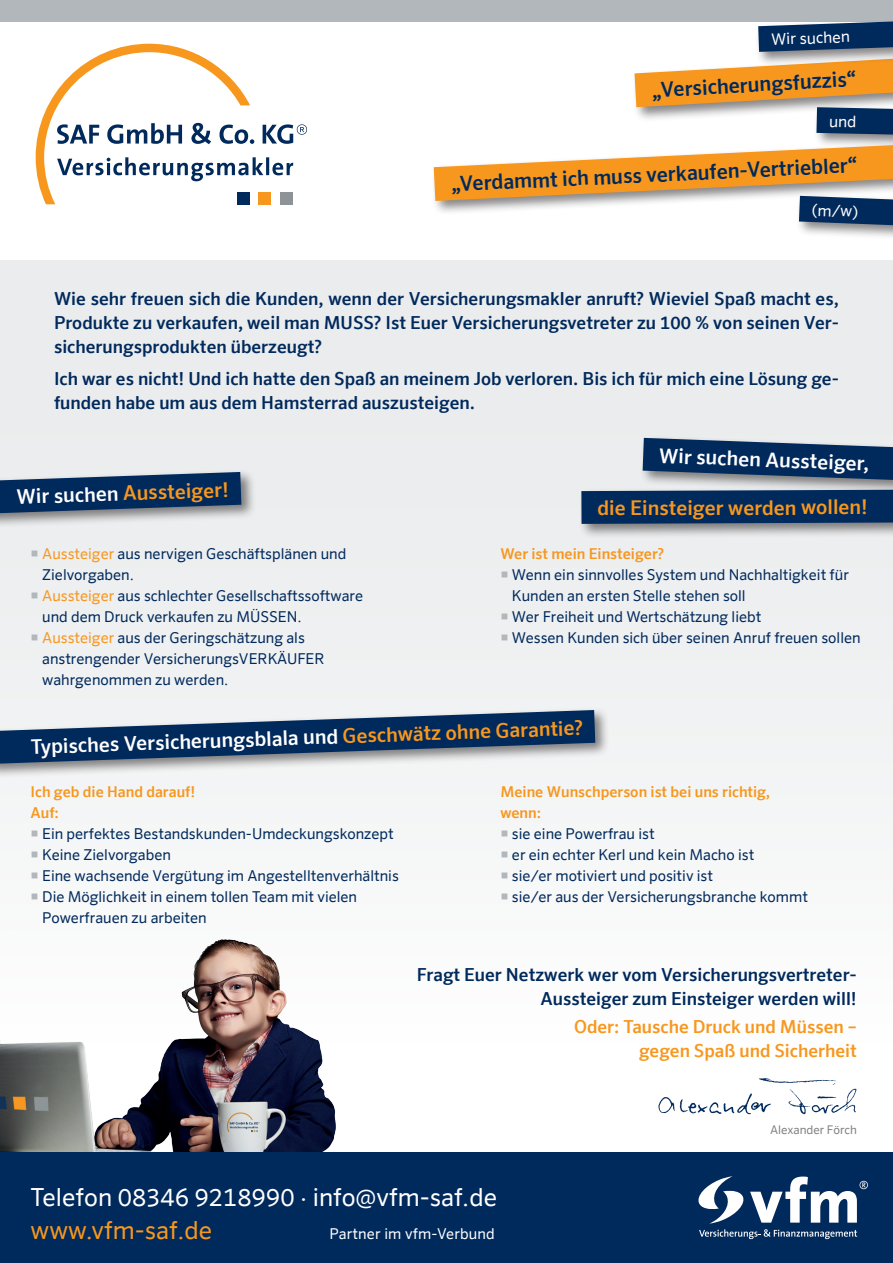
<style>
.page{position:relative;width:893px;height:1263px;background:#fff}
.page>*{position:absolute;margin:0;border:0;box-sizing:border-box;transform-origin:0 0}
.t1{font:24.9px "Sero Offc Pro";color:#fff}
.t2{font:24.9px "Sero Offc Pro";color:#f7971d}
.t3{font:500 21px "Sero Offc Pro";color:#00295c}
.t4{font:500 20.25px "Sero Offc Pro";color:#fff}
.t5{font:500 20.25px "Sero Offc Pro";letter-spacing:-.005em;color:#f7971d}
.t6{font:500 18px/24px "Sero Offc Pro";color:#00295c;text-align:justify}
.t7{font:500 18px/24px "Sero Offc Pro";color:#f7971d;text-align:right}
.t8{font:15.9px "Sero Offc Pro";color:#fff}
.t9{font:15px/21px "Sero Offc Pro";color:#00295c}
.t10{font:500 15px/21px "Sero Offc Pro";color:#f7971d}
.t11{font:15px "Sero Offc Pro";letter-spacing:.01em;color:#fff}
.t12{font:12px "Sero Offc Pro";color:#808285}
.s1{color:#fff}
.s2{color:#b2b7bb}
.s3{color:#f7971d}
</style>
<div class="page">
<div style="left:0;top:260px;width:893px;height:783px;background:#eaeced"></div>
<img style="left:0;top:929px;width:376px;height:223px">
<div style="left:0;top:1152px;width:893px;height:111px;background:#00295c"></div>
<svg style="left:699px;top:1229px;width:158px;height:10px"></svg>
<svg style="left:698px;top:1176px;width:170px;height:47px"></svg>
<div style="left:0;top:0;width:893px;height:21px;background:#b2b7bb"></div>
<div style="left:813px;top:104px;width:80px;height:52px;background:#231f20;opacity:.55"></div>
<div style="left:755px;top:10px;width:138px;height:57px;background:#231f20;opacity:.55"></div>
<svg style="left:758px;top:21px;width:135px;height:31px;background:#21436d"></svg>
<div style="left:0;top:469px;width:256px;height:60px;background:#231f20;opacity:.55"></div>
<svg style="left:0;top:472px;width:241px;height:41px;background:#264770"></svg>
<div style="left:640px;top:435px;width:253px;height:68px;background:#231f20;opacity:.55"></div>
<svg style="left:643px;top:438px;width:250px;height:42px;background:#2a4a72"></svg>
<div style="left:578px;top:486px;width:315px;height:53px;background:#231f20;opacity:.55"></div>
<div style="left:581px;top:490px;width:312px;height:34px;background:#00295c"></div>
<div style="left:0;top:707px;width:610px;height:72px;background:#231f20;opacity:.55"></div>
<svg style="left:0;top:710px;width:595px;height:53px"></svg>
<div style="left:431px;top:141px;width:462px;height:75px;background:#231f20;opacity:.55"></div>
<div style="left:796px;top:193px;width:97px;height:58px;background:#231f20;opacity:.55"></div>
<svg style="left:434px;top:145px;width:459px;height:80px"></svg>
<svg style="left:36px;top:44px;width:271px;height:160px"></svg>
<img style="left:658px;top:1078px;width:199px;height:37px">
<svg style="left:634px;top:59px;width:259px;height:76px"></svg>
<p class="t8" style="left:771px;top:30px;width:80px;rotate:-2deg">Wir suchen</p>
<h2 class="t3" style="left:651px;top:77px;width:207px;rotate:-3deg">„Versicherungsfuzzis“</h2>
<h2 class="t3" style="left:450px;top:172px;width:409px;rotate:-3deg">„Verdammt ich muss verkaufen-Vertriebler“</h2>
<p class="t8" style="left:812px;top:200px;width:48px;rotate:2deg">(m/w)</p>
<p class="t6" style="left:54px;top:286px;width:786px">Wie sehr freuen sich die Kunden, wenn der Versicherungsmakler anruft? Wieviel Spaß macht es, Produkte zu verkaufen, weil man MUSS? Ist Euer Versicherungsvetreter zu 100 % von seinen Ver&shy;sicherungsprodukten überzeugt?</p>
<p class="t6" style="left:54px;top:367px;width:786px">Ich war es nicht! Und ich hatte den Spaß an meinem Job verloren. Bis ich für mich eine Lösung ge&shy;funden habe um aus dem Hamsterrad auszusteigen.</p>
<h3 class="t5" style="left:16px;top:485px;width:214px;rotate:-2deg"><span class="s1">Wir suchen</span> Aussteiger!</h3>
<p class="t9" style="left:42px;top:543px;width:306px;text-indent:-12px"><span class="s2">○</span> <span class="s3">Aussteiger</span> aus nervigen Geschäftsplänen und<br>Zielvorgaben.</p>
<p class="t9" style="left:42px;top:585px;width:322px;text-indent:-12px"><span class="s2">○</span> <span class="s3">Aussteiger</span> aus schlechter Gesellschaftssoftware und dem Druck verkaufen zu MÜSSEN.</p>
<p class="t9" style="left:42px;top:627px;width:284px;text-indent:-12px"><span class="s2">○</span> <span class="s3">Aussteiger</span> aus der Geringschätzung als anstrengender VersicherungsVERKÄUFER wahrgenommen zu werden.</p>
<h3 class="t4" style="left:659px;top:444px;width:212px;rotate:2deg">Wir suchen Aussteiger,</h3>
<h3 class="t5" style="left:597px;top:495px;width:272px">die Einsteiger werden wollen!</h3>
<p class="t10" style="left:500px;top:544px;width:165px">Wer ist mein Einsteiger?</p>
<p class="t9" style="left:512px;top:564px;width:338px;text-indent:-12px"><span class="s2">○</span> Wenn ein sinnvolles System und Nachhaltigkeit für<br>Kunden an ersten Stelle stehen soll</p>
<p class="t9" style="left:500px;top:606px;width:263px"><span class="s2">○</span> Wer Freiheit und Wertschätzung liebt</p>
<p class="t9" style="left:500px;top:627px;width:362px"><span class="s2">○</span> Wessen Kunden sich über seinen Anruf freuen sollen</p>
<h3 class="t4" style="left:30px;top:735px;width:554px;rotate:-2deg">Typisches Versicherungsblala und <span class="s3">Geschwätz ohne Garantie?</span></h3>
<p class="t10" style="left:31px;top:781px;width:166px">Ich geb die Hand darauf!<br>Auf:</p>
<p class="t9" style="left:31px;top:823px;width:365px"><span class="s2">○</span> Ein perfektes Bestandskunden-Umdeckungskonzept</p>
<p class="t9" style="left:31px;top:844px;width:142px"><span class="s2">○</span> Keine Zielvorgaben</p>
<p class="t9" style="left:31px;top:865px;width:370px"><span class="s2">○</span> Eine wachsende Vergütung im Angestelltenverhältnis</p>
<p class="t9" style="left:42px;top:886px;width:316px;text-indent:-12px"><span class="s2">○</span> Die Möglichkeit in einem tollen Team mit vielen<br>Powerfrauen zu arbeiten</p>
<p class="t10" style="left:500px;top:781px;width:271px">Meine Wunschperson ist bei uns richtig, wenn:</p>
<p class="t9" style="left:500px;top:823px;width:156px"><span class="s2">○</span> sie eine Powerfrau ist</p>
<p class="t9" style="left:500px;top:844px;width:255px"><span class="s2">○</span> er ein echter Kerl und kein Macho ist</p>
<p class="t9" style="left:500px;top:865px;width:214px"><span class="s2">○</span> sie/er motiviert und positiv ist</p>
<p class="t9" style="left:500px;top:886px;width:309px"><span class="s2">○</span> sie/er aus der Versicherungsbranche kommt</p>
<p class="t6" style="left:417px;top:962px;width:442px;text-align:right">Fragt Euer Netzwerk wer vom Versicherungsvertreter-<br>Aussteiger zum Einsteiger werden will!</p>
<p class="t7" style="left:574px;top:1014px;width:284px">Oder: Tausche Druck und Müssen – gegen Spaß und Sicherheit</p>
<p class="t12" style="left:770px;top:1123px;width:88px">Alexander Förch</p>
<h1 class="t1" style="left:31px;top:1182px;width:468px">Telefon 08346 9218990 · info@vfm-saf.de</h1>
<h1 class="t2" style="left:31px;top:1215px;width:183px">www.vfm-saf.de</h1>
<p class="t11" style="left:329px;top:1225px;width:167px">Partner im vfm-Verbund</p>
</div>
